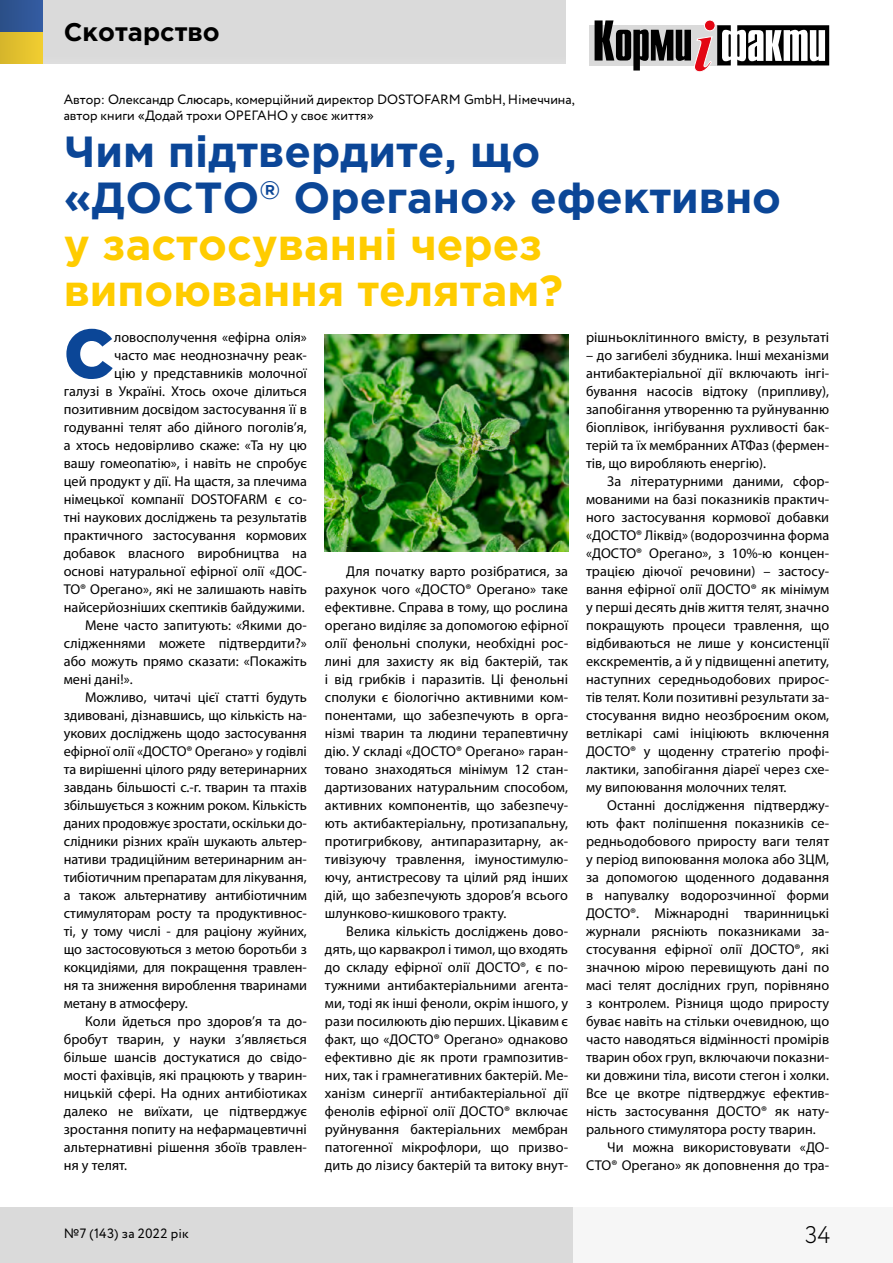
<style>
.page{position:relative;width:893px;height:1263px;background:#fff}
.page>*{position:absolute;margin:0;border:0;box-sizing:border-box;transform-origin:0 0}
.t1{font:900 69px "Gotham Pro";color:#0b4697}
.t2{font:700 43.5px/46.5px "Gotham Pro";color:#0b4697}
.t3{font:700 25.5px "Gotham Pro";color:#000}
.t4{font:300 24px "Circe";color:#000}
.t5{font:14.25px/18px "Myriad Pro";color:#000;text-align:justify}
.t6{font:13.5px/16.2px "Circe";color:#000}
.s1{color:#fc0}
</style>
<div class="page">
<div style="left:0;top:0;width:566px;height:64px;background:#dadada"></div>
<div style="left:561px;top:1208px;width:332px;height:55px;background:#f6f6f6"></div>
<div style="left:0;top:1208px;width:572px;height:55px;background:#dadada"></div>
<hr style="left:892px;top:1208px;width:1px;height:55px;background:#dadada">
<div style="left:0;top:32px;width:43px;height:32px;background:linear-gradient(to right,#d5b52b,#f1ce31)"></div>
<div style="left:0;top:0;width:43px;height:32px;background:linear-gradient(to right,#2b4f87,#345ca3)"></div>
<svg style="left:590px;top:25px;width:5px;height:40px"></svg>
<svg style="left:595px;top:20px;width:136px;height:52px"></svg>
<hr style="left:728px;top:34px;width:3px;height:23px;background:#000">
<svg style="left:737px;top:25px;width:92px;height:40px"></svg>
<img style="left:325px;top:334px;width:243px;height:217px">
<h3 class="t3" style="left:64px;top:17px;width:158px">Скотарство</h3>
<p class="t6" style="left:64px;top:92px;width:512px">Автор: Олександр Слюсарь, комерційний директор DOSTOFARM GmbH, Німеччина, автор книги «Додай трохи ОРЕГАНО у своє життя»</p>
<h2 class="t2" style="left:64px;top:127px;width:719px">Чим підтвердите, що<br>«ДОСТО<sup>®</sup> Орегано» ефективно <span class="s1">у застосуванні через випоювання телятам?</span></h2>
<h1 class="t1" style="left:64px;top:314px;width:52px">С</h1>
<p class="t5" style="left:114px;top:328px;width:194px">ловосполучення «ефірна олія»</p>
<p class="t5" style="left:586px;top:328px;width:245px">рішньоклітинного вмісту, в результаті</p>
<p class="t5" style="left:586px;top:346px;width:245px">– до загибелі збудника. Інші механізми антибактеріальної дії включають інгі&shy;бування насосів відтоку (припливу), запобігання утворенню та руйнуванню біоплівок, інгібування рухливості бак&shy;терій та їх мембранних АТФаз (фермен&shy;тів, що виробляють енергію).</p>
<p class="t5" style="left:586px;top:472px;width:245px;text-indent:21px">За літературними даними, сфор&shy;мованими на базі показників практич&shy;ного застосування кормової добавки «ДОСТО® Ліквід» (водорозчинна форма «ДОСТО® Орегано», з 10%-ю концен&shy;трацією діючої речовини) – застосу&shy;вання ефірної олії ДОСТО® як мінімум у перші десять днів життя телят, значно покращують процеси травлення, що відбиваються не лише у консистенції екскрементів, а й у підвищенні апетиту, наступних середньодобових прирос&shy;тів телят. Коли позитивні результати за&shy;стосування видно неозброєним оком, ветлікарі самі ініціюють включення ДОСТО® у щоденну стратегію профі&shy;лактики, запобігання діареї через схе&shy;му випоювання молочних телят.</p>
<p class="t5" style="left:607px;top:796px;width:223px">Останні дослідження підтверджу-</p>
<p class="t5" style="left:586px;top:814px;width:245px">ють факт поліпшення показників се-</p>
<p class="t5" style="left:586px;top:832px;width:245px">редньодобового приросту ваги телят</p>
<p class="t5" style="left:586px;top:850px;width:245px">у період випоювання молока або ЗЦМ,</p>
<p class="t5" style="left:586px;top:868px;width:245px">за допомогою щоденного додавання</p>
<p class="t5" style="left:586px;top:886px;width:245px">в напувалку водорозчинної форми</p>
<p class="t5" style="left:586px;top:904px;width:245px">ДОСТО®. Міжнародні тваринницькі</p>
<p class="t5" style="left:586px;top:922px;width:245px">журнали рясніють показниками за-</p>
<p class="t5" style="left:586px;top:940px;width:245px">стосування ефірної олії ДОСТО®, які</p>
<p class="t5" style="left:586px;top:958px;width:245px">значною мірою перевищують дані по</p>
<p class="t5" style="left:586px;top:976px;width:245px">масі телят дослідних груп, порівняно</p>
<p class="t5" style="left:586px;top:994px;width:245px">з контролем. Різниця щодо приросту</p>
<p class="t5" style="left:586px;top:1012px;width:245px">буває навіть на стільки очевидною, що</p>
<p class="t5" style="left:586px;top:1030px;width:245px">часто наводяться відмінності промірів</p>
<p class="t5" style="left:586px;top:1048px;width:245px">тварин обох груп, включаючи показни-</p>
<p class="t5" style="left:586px;top:1066px;width:245px">ки довжини тіла, висоти стегон і холки.</p>
<p class="t5" style="left:586px;top:1084px;width:245px">Все це вкотре підтверджує ефектив-</p>
<p class="t5" style="left:586px;top:1102px;width:245px">ність застосування ДОСТО® як нату-</p>
<p class="t5" style="left:586px;top:1120px;width:231px">рального стимулятора росту тварин.</p>
<p class="t5" style="left:607px;top:1138px;width:223px">Чи можна використовувати «ДО-</p>
<p class="t5" style="left:586px;top:1156px;width:245px">СТО® Орегано» як доповнення до тра-</p>
<p class="t5" style="left:114px;top:346px;width:194px">часто має неоднозначну реак-</p>
<p class="t5" style="left:114px;top:364px;width:194px">цію у представників молочної</p>
<p class="t5" style="left:64px;top:382px;width:245px">галузі в Україні. Хтось охоче ділиться</p>
<p class="t5" style="left:64px;top:400px;width:245px">позитивним досвідом застосування її в</p>
<p class="t5" style="left:64px;top:418px;width:245px">годуванні телят або дійного поголів’я,</p>
<p class="t5" style="left:64px;top:436px;width:245px">а хтось недовірливо скаже: «Та ну цю</p>
<p class="t5" style="left:64px;top:454px;width:245px">вашу гомеопатію», і навіть не спробує</p>
<p class="t5" style="left:64px;top:472px;width:245px">цей продукт у дії. На щастя, за плечима</p>
<p class="t5" style="left:64px;top:490px;width:245px">німецької компанії DOSTOFARM є со-</p>
<p class="t5" style="left:64px;top:508px;width:245px">тні наукових досліджень та результатів</p>
<p class="t5" style="left:64px;top:526px;width:245px">практичного застосування кормових</p>
<p class="t5" style="left:64px;top:544px;width:245px">добавок власного виробництва на</p>
<p class="t5" style="left:64px;top:562px;width:245px">основі натуральної ефірної олії «ДОС-</p>
<p class="t5" style="left:64px;top:580px;width:245px">ТО® Орегано», які не залишають навіть</p>
<p class="t5" style="left:64px;top:598px;width:242px">найсерйозніших скептиків байдужими.</p>
<p class="t5" style="left:85px;top:616px;width:223px">Мене часто запитують: «Якими до-</p>
<p class="t5" style="left:64px;top:634px;width:245px">слідженнями можете підтвердити?»</p>
<p class="t5" style="left:64px;top:652px;width:245px">або можуть прямо сказати: «Покажіть</p>
<p class="t5" style="left:64px;top:670px;width:70px">мені дані!».</p>
<p class="t5" style="left:85px;top:688px;width:223px">Можливо, читачі цієї статті будуть</p>
<p class="t5" style="left:64px;top:706px;width:245px">здивовані, дізнавшись, що кількість на-</p>
<p class="t5" style="left:64px;top:724px;width:245px">укових досліджень щодо застосування</p>
<p class="t5" style="left:64px;top:742px;width:245px">ефірної олії «ДОСТО® Орегано» у годівлі</p>
<p class="t5" style="left:64px;top:760px;width:245px">та вирішенні цілого ряду ветеринарних</p>
<p class="t5" style="left:64px;top:778px;width:245px">завдань більшості с.-г. тварин та птахів</p>
<p class="t5" style="left:64px;top:796px;width:245px">збільшується з кожним роком. Кількість</p>
<p class="t5" style="left:64px;top:814px;width:245px">даних продовжує зростати, оскільки до-</p>
<p class="t5" style="left:64px;top:832px;width:245px">слідники різних країн шукають альтер-</p>
<p class="t5" style="left:64px;top:850px;width:245px">нативи традиційним ветеринарним ан-</p>
<p class="t5" style="left:64px;top:868px;width:245px">тибіотичним препаратам для лікування,</p>
<p class="t5" style="left:64px;top:886px;width:245px">а також альтернативу антибіотичним</p>
<p class="t5" style="left:64px;top:904px;width:245px">стимуляторам росту та продуктивнос-</p>
<p class="t5" style="left:64px;top:922px;width:245px">ті, у тому числі - для раціону жуйних,</p>
<p class="t5" style="left:64px;top:940px;width:245px">що застосовуються з метою боротьби з</p>
<p class="t5" style="left:64px;top:958px;width:245px">кокцидіями, для покращення травлен-</p>
<p class="t5" style="left:64px;top:976px;width:245px">ня та зниження вироблення тваринами</p>
<p class="t5" style="left:64px;top:994px;width:125px">метану в атмосферу.</p>
<p class="t5" style="left:85px;top:1012px;width:223px">Коли йдеться про здоров’я та до-</p>
<p class="t5" style="left:64px;top:1030px;width:245px">бробут тварин, у науки з’являється</p>
<p class="t5" style="left:64px;top:1048px;width:245px">більше шансів достукатися до свідо-</p>
<p class="t5" style="left:64px;top:1066px;width:245px">мості фахівців, які працюють у тварин-</p>
<p class="t5" style="left:64px;top:1084px;width:245px">ницькій сфері. На одних антибіотиках</p>
<p class="t5" style="left:64px;top:1102px;width:245px">далеко не виїхати, це підтверджує</p>
<p class="t5" style="left:64px;top:1120px;width:245px">зростання попиту на нефармацевтичні</p>
<p class="t5" style="left:64px;top:1138px;width:245px">альтернативні рішення збоїв травлен-</p>
<p class="t5" style="left:64px;top:1156px;width:65px">ня у телят.</p>
<p class="t5" style="left:325px;top:562px;width:245px;text-indent:21px">Для початку варто розібратися, за рахунок чого «ДОСТО® Орегано» таке ефективне. Справа в тому, що рослина орегано виділяє за допомогою ефірної олії фенольні сполуки, необхідні рос&shy;лині для захисту як від бактерій, так і від грибків і паразитів. Ці фенольні сполуки є біологічно активними ком&shy;понентами, що забезпечують в орга&shy;нізмі тварин та людини терапевтичну дію. У складі «ДОСТО® Орегано» гаран&shy;товано знаходяться мінімум 12 стан&shy;дартизованих натуральним способом, активних компонентів, що забезпечу&shy;ють актибактеріальну, протизапальну, протигрибкову, антипаразитарну, ак&shy;тивізуючу травлення, імуностимулю&shy;ючу, антистресову та цілий ряд інших дій, що забезпечують здоров’я всього шлунково-кишкового тракту.</p>
<p class="t5" style="left:325px;top:922px;width:245px;text-indent:21px">Велика кількість досліджень дово&shy;дять, що карвакрол і тимол, що входять до складу ефірної олії ДОСТО®, є по&shy;тужними антибактеріальними агента&shy;ми, тоді як інші феноли, окрім іншого, у рази посилюють дію перших. Цікавим є факт, що «ДОСТО® Орегано» однаково ефективно діє як проти грампозитив&shy;них, так і грамнегативних бактерій. Ме&shy;ханізм синергії антибактеріальної дії фенолів ефірної олії ДОСТО® включає руйнування бактеріальних мембран патогенної мікрофлори, що призво&shy;дить до лізису бактерій та витоку внут-</p>
<p class="t6" style="left:64px;top:1226px;width:127px">№7 (143) за 2022 рік</p>
<h3 class="t4" style="left:805px;top:1218px;width:27px">34</h3>
</div>
